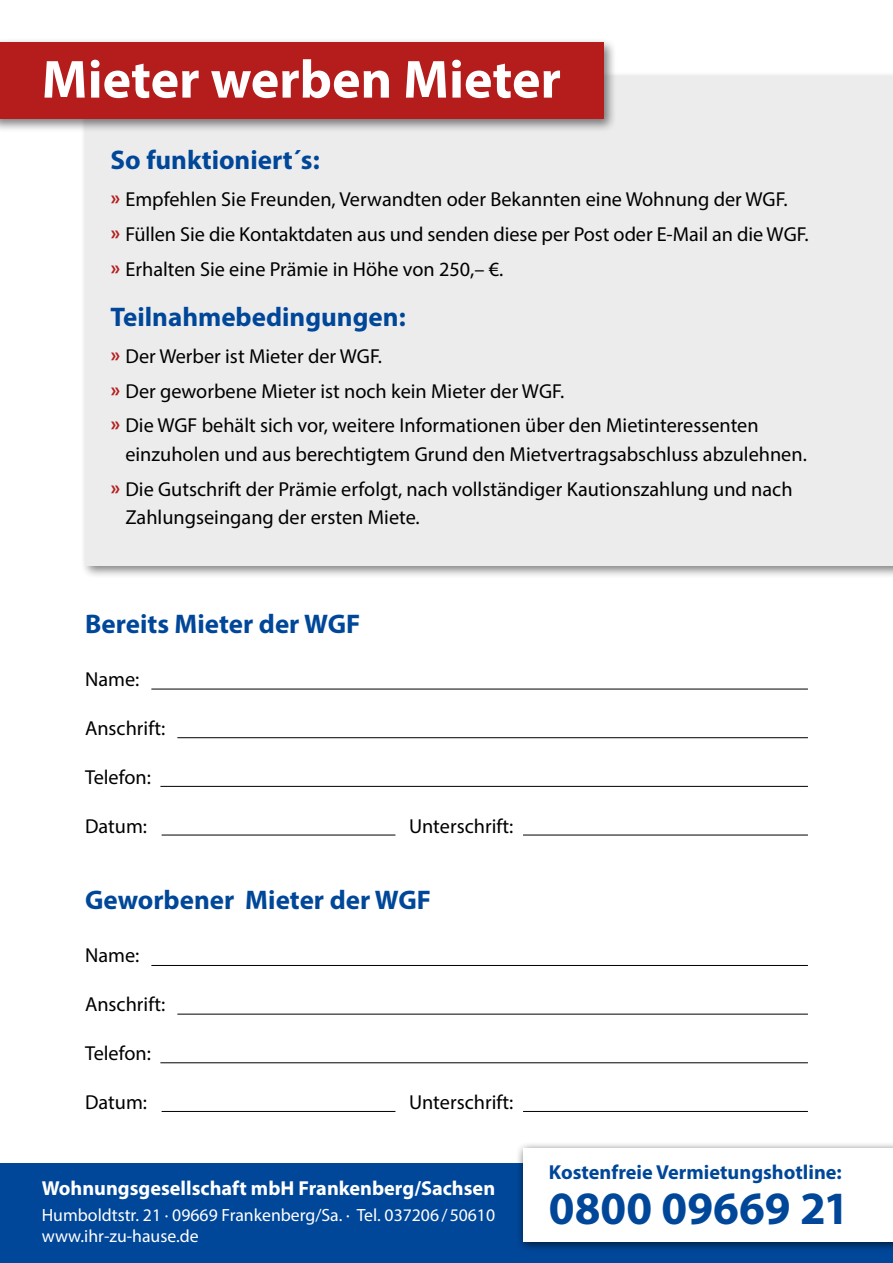
<style>
.page{position:relative;width:893px;height:1263px;background:#fff}
.page>*{position:absolute;margin:0;border:0;box-sizing:border-box;transform-origin:0 0}
.t1{font:700 54px "Myriad Pro";color:#fff}
.t2{font:700 46.5px "Myriad Pro";color:#004799}
.t3{font:700 27px "Myriad Pro";color:#004799}
.t4{font:20.25px/28.5px "Myriad Pro";color:#000}
.t5{font:700 20.25px "Myriad Pro";color:#fff}
.t6{font:700 20.25px "Myriad Pro";color:#004799}
.t7{font:17.7px/21px "Myriad Pro";color:#fff}
.s1{font-weight:700;color:#b51d1c}
</style>
<div class="page">
<div style="left:80px;top:72px;width:813px;height:507px;background:#000;opacity:.5"></div>
<div style="left:85px;top:77px;width:808px;height:489px;background:#ececed"></div>
<div style="left:0;top:38px;width:617px;height:94px;background:#000;opacity:.5"></div>
<div style="left:0;top:43px;width:604px;height:76px;background:#b51d1c"></div>
<hr style="left:151px;top:689px;width:657px;height:1px;background:#000">
<hr style="left:177px;top:737px;width:631px;height:1px;background:#000">
<hr style="left:160px;top:786px;width:648px;height:1px;background:#000">
<hr style="left:523px;top:835px;width:285px;height:1px;background:#000">
<hr style="left:162px;top:835px;width:233px;height:1px;background:#000">
<hr style="left:151px;top:965px;width:657px;height:1px;background:#000">
<hr style="left:177px;top:1014px;width:631px;height:1px;background:#000">
<hr style="left:160px;top:1062px;width:648px;height:1px;background:#000">
<hr style="left:523px;top:1111px;width:285px;height:1px;background:#000">
<hr style="left:162px;top:1111px;width:233px;height:1px;background:#000">
<div style="left:0;top:1163px;width:893px;height:100px;background:#004799"></div>
<div style="left:516px;top:1141px;width:377px;height:112px;background:#000;opacity:.7"></div>
<div style="left:523px;top:1148px;width:370px;height:94px;background:#fff"></div>
<p class="t1" style="left:42px;top:44px;width:521px">Mieter werben Mieter</p>
<p class="t3" style="left:111px;top:142px;width:211px">So funktioniert´s:</p>
<p class="t4" style="left:111px;top:185px;width:678px"><span class="s1">»</span> Empfehlen Sie Freunden, Verwandten oder Bekannten eine Wohnung der WGF.</p>
<p class="t4" style="left:111px;top:220px;width:699px"><span class="s1">»</span> Füllen Sie die Kontaktdaten aus und senden diese per Post oder E-Mail an die WGF.</p>
<p class="t4" style="left:111px;top:254px;width:394px"><span class="s1">»</span> Erhalten Sie eine Prämie in Höhe von 250,– €.</p>
<p class="t3" style="left:111px;top:299px;width:297px">Teilnahmebedingungen:</p>
<p class="t4" style="left:111px;top:341px;width:273px"><span class="s1">»</span> Der Werber ist Mieter der WGF.</p>
<p class="t4" style="left:111px;top:376px;width:455px"><span class="s1">»</span> Der geworbene Mieter ist noch kein Mieter der WGF.</p>
<p class="t4" style="left:125px;top:411px;width:683px;text-indent:-15px"><span class="s1">»</span> Die WGF behält sich vor, weitere Informationen über den Mietinteressenten einzuholen und aus berechtigtem Grund den Mietvertragsabschluss abzulehnen.</p>
<p class="t4" style="left:125px;top:474px;width:669px;text-indent:-15px"><span class="s1">»</span> Die Gutschrift der Prämie erfolgt, nach vollständiger Kautionszahlung und nach<br>Zahlungseingang der ersten Miete.</p>
<p class="t3" style="left:85px;top:606px;width:277px">Bereits Mieter der WGF</p>
<p class="t4" style="left:85px;top:664px;width:56px">Name:</p>
<p class="t4" style="left:85px;top:713px;width:82px">Anschrift:</p>
<p class="t4" style="left:85px;top:762px;width:67px">Telefon:</p>
<p class="t4" style="left:85px;top:811px;width:64px">Datum:</p>
<p class="t4" style="left:409px;top:811px;width:106px">Unterschrift:</p>
<p class="t3" style="left:85px;top:882px;width:348px">Geworbener Mieter der WGF</p>
<p class="t4" style="left:85px;top:941px;width:56px">Name:</p>
<p class="t4" style="left:85px;top:990px;width:82px">Anschrift:</p>
<p class="t4" style="left:85px;top:1039px;width:67px">Telefon:</p>
<p class="t4" style="left:85px;top:1088px;width:64px">Datum:</p>
<p class="t4" style="left:409px;top:1088px;width:106px">Unterschrift:</p>
<p class="t5" style="left:42px;top:1175px;width:455px">Wohnungsgesellschaft mbH Frankenberg/Sachsen</p>
<p class="t7" style="left:42px;top:1204px;width:455px">Humboldtstr. 21 · 09669 Frankenberg/Sa. · Tel. 037206/50610 www.ihr-zu-hause.de</p>
<p class="t6" style="left:549px;top:1158px;width:294px">Kostenfreie Vermietungshotline:</p>
<p class="t2" style="left:549px;top:1178px;width:302px">0800 09669 21</p>
</div>
